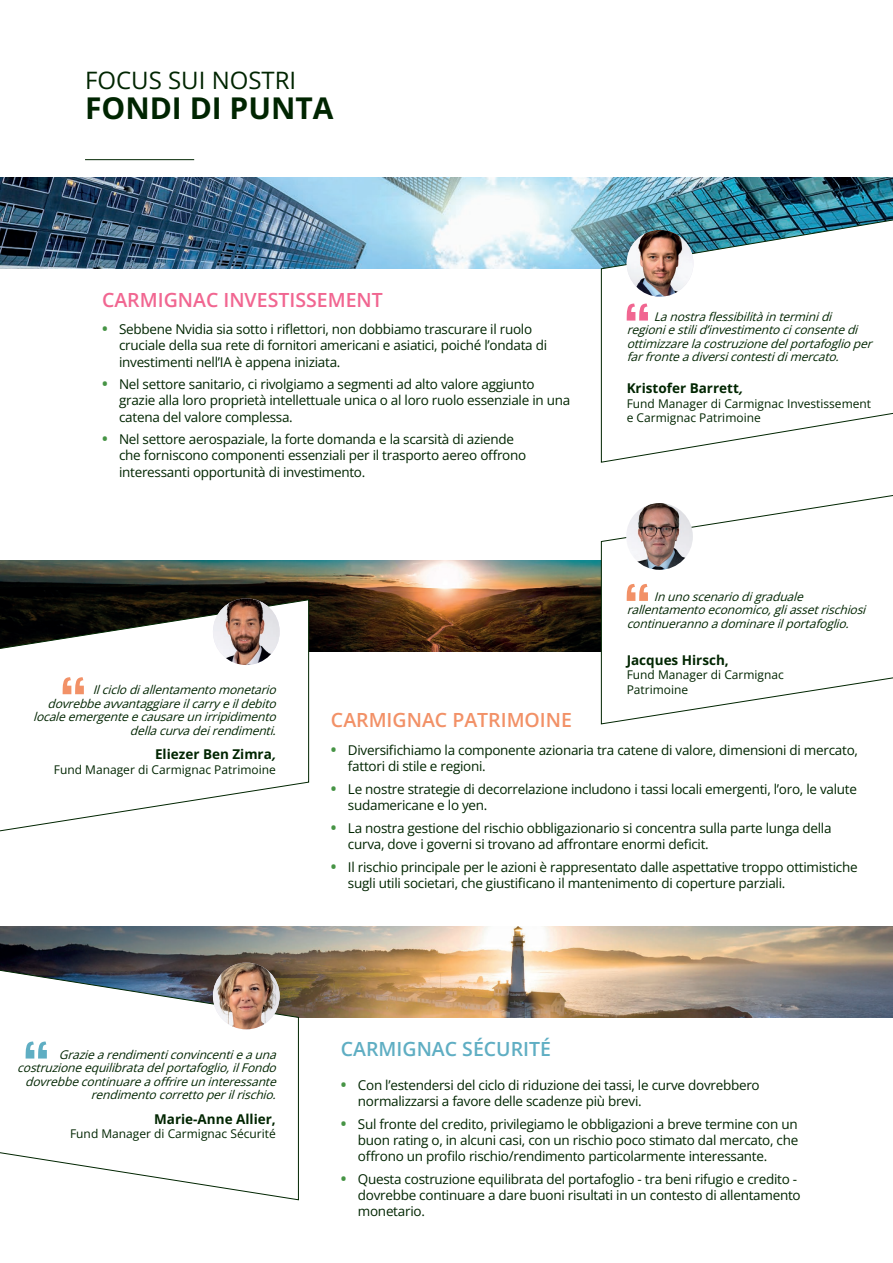
<style>
.page{position:relative;width:893px;height:1263px;background:#fff}
.page>*{position:absolute;margin:0;border:0;box-sizing:border-box;transform-origin:0 0}
.t1{font:700 30px "Open Sans";color:#002501}
.t2{font:24px "Open Sans";color:#002501}
.t3{font:600 19.5px "Open Sans";color:#f16691}
.t4{font:600 19.5px "Open Sans";color:#f29167}
.t5{font:600 19.5px "Open Sans";color:#5faec3}
.t6{font:13.5px/16.2px "Open Sans";letter-spacing:-.02em;color:#002501}
.t7{font:700 13.5px "Open Sans";color:#002501}
.t8{font:italic 12px/13.5px "Open Sans";color:#002501}
.t9{font:12px/14.4px "Open Sans";color:#002501}
.s1{font-weight:700;font-size:15px;color:#469445}
.s2{font-style:italic}
</style>
<div class="page">
<img style="left:0;top:177px;width:893px;height:91px">
<svg style="left:600px;top:211px;width:293px;height:252px"></svg>
<hr style="left:85px;top:159px;width:109px;height:1px;background:#002501">
<svg style="left:627px;top:304px;width:21px;height:17px"></svg>
<img style="left:627px;top:230px;width:66px;height:67px;border-radius:33px">
<img style="left:0;top:926px;width:893px;height:91px">
<svg style="left:0;top:963px;width:299px;height:238px"></svg>
<svg style="left:26px;top:1041px;width:21px;height:17px"></svg>
<img style="left:213px;top:963px;width:67px;height:66px;border-radius:33px">
<img style="left:0;top:561px;width:600px;height:91px">
<svg style="left:0;top:599px;width:309px;height:233px"></svg>
<svg style="left:600px;top:495px;width:293px;height:230px"></svg>
<svg style="left:63px;top:677px;width:21px;height:17px"></svg>
<img style="left:626px;top:503px;width:67px;height:67px;border-radius:33px">
<svg style="left:627px;top:584px;width:21px;height:17px"></svg>
<img style="left:213px;top:598px;width:67px;height:67px;border-radius:33px">
<h2 class="t2" style="left:85px;top:64px;width:213px">FOCUS SUI NOSTRI</h2>
<h1 class="t1" style="left:85px;top:87px;width:250px">FONDI DI PUNTA</h1>
<h3 class="t3" style="left:102px;top:287px;width:282px">CARMIGNAC INVESTISSEMENT</h3>
<p class="t6" style="left:119px;top:321px;width:430px;text-indent:-17px"><span class="s1">•</span> Sebbene Nvidia sia sotto i riflettori, non dobbiamo trascurare il ruolo cruciale della sua rete di fornitori americani e asiatici, poiché l’ondata di investimenti nell’IA è appena iniziata.</p>
<p class="t6" style="left:119px;top:376px;width:453px;text-indent:-17px"><span class="s1">•</span> Nel settore sanitario, ci rivolgiamo a segmenti ad alto valore aggiunto grazie alla loro proprietà intellettuale unica o al loro ruolo essenziale in una catena del valore complessa.</p>
<p class="t6" style="left:119px;top:431px;width:409px;text-indent:-17px"><span class="s1">•</span> Nel settore aerospaziale, la forte domanda e la scarsità di aziende che forniscono componenti essenziali per il trasporto aereo offrono interessanti opportunità di investimento.</p>
<p class="t8" style="left:33px;top:683px;width:249px;text-align:right">Ilciclodiallentamentomonetario dovrebbeavvantaggiareilcarryeildebito localeemergenteecausareunirripidimento dellacurvadeirendimenti.</p>
<h3 class="t4" style="left:331px;top:707px;width:243px">CARMIGNAC PATRIMOINE</h3>
<p class="t8" style="left:627px;top:309px;width:251px;text-indent:27px">Lanostraflessibilitàinterminidi regioniestilid’investimentociconsentedi ottimizzarelacostruzionedelportafoglioper farfronteadiversicontestidimercato.</p>
<p class="t7" style="left:627px;top:379px;width:123px">Kristofer Barrett<span class="s2">,</span></p>
<p class="t9" style="left:627px;top:396px;width:246px">Fund Manager di Carmignac Investissement e Carmignac Patrimoine</p>
<p class="t8" style="left:627px;top:589px;width:245px;text-indent:27px">Inunoscenariodigraduale rallentamentoeconomico,gliassetrischiosi continuerannoadominareilportafoglio.</p>
<p class="t7" style="left:627px;top:651px;width:104px">Jacques Hirsch,</p>
<p class="t9" style="left:627px;top:668px;width:159px">Fund Manager di Carmignac<br>Patrimoine</p>
<p class="t7" style="left:155px;top:745px;width:127px">Eliezer Ben Zimra<span class="s2">,</span></p>
<p class="t9" style="left:54px;top:762px;width:223px">Fund Manager di Carmignac Patrimoine</p>
<p class="t6" style="left:348px;top:742px;width:511px;text-indent:-17px"><span class="s1">•</span> Diversifichiamo la componente azionaria tra catene di valore, dimensioni di mercato, fattori di stile e regioni.</p>
<p class="t6" style="left:348px;top:781px;width:511px;text-indent:-17px"><span class="s1">•</span> Le nostre strategie di decorrelazione includono i tassi locali emergenti, l’oro, le valute sudamericane e lo yen.</p>
<p class="t6" style="left:348px;top:819px;width:485px;text-indent:-17px"><span class="s1">•</span> La nostra gestione del rischio obbligazionario si concentra sulla parte lunga della curva, dove i governi si trovano ad affrontare enormi deficit.</p>
<p class="t6" style="left:348px;top:858px;width:511px;text-indent:-17px"><span class="s1">•</span> Il rischio principale per le azioni è rappresentato dalle aspettative troppo ottimistiche sugli utili societari, che giustificano il mantenimento di coperture parziali.</p>
<p class="t8" style="left:17px;top:1047px;width:265px;text-align:right">Graziearendimenticonvincentieauna costruzioneequilibratadelportafoglio,ilFondo dovrebbecontinuareaoffrireuninteressante rendimentocorrettoperilrischio.</p>
<p class="t7" style="left:154px;top:1109px;width:123px">Marie-Anne Allier,</p>
<p class="t9" style="left:70px;top:1126px;width:207px">Fund Manager di Carmignac Sécurité</p>
<h3 class="t5" style="left:341px;top:1035px;width:212px">CARMIGNAC SÉCURITÉ</h3>
<p class="t6" style="left:358px;top:1077px;width:403px;text-indent:-17px"><span class="s1">•</span> Con l’estendersi del ciclo di riduzione dei tassi, le curve dovrebbero normalizzarsi a favore delle scadenze più brevi.</p>
<p class="t6" style="left:358px;top:1115px;width:442px;text-align:justify;text-indent:-17px"><span class="s1">•</span> Sul fronte del credito, privilegiamo le obbligazioni a breve termine con un buon rating o, in alcuni casi, con un rischio poco stimato dal mercato, che offrono un profilo rischio/rendimento particolarmente interessante.</p>
<p class="t6" style="left:358px;top:1170px;width:444px;text-indent:-17px"><span class="s1">•</span> Questa costruzione equilibrata del portafoglio - tra beni rifugio e credito - dovrebbe continuare a dare buoni risultati in un contesto di allentamento monetario.</p>
</div>
